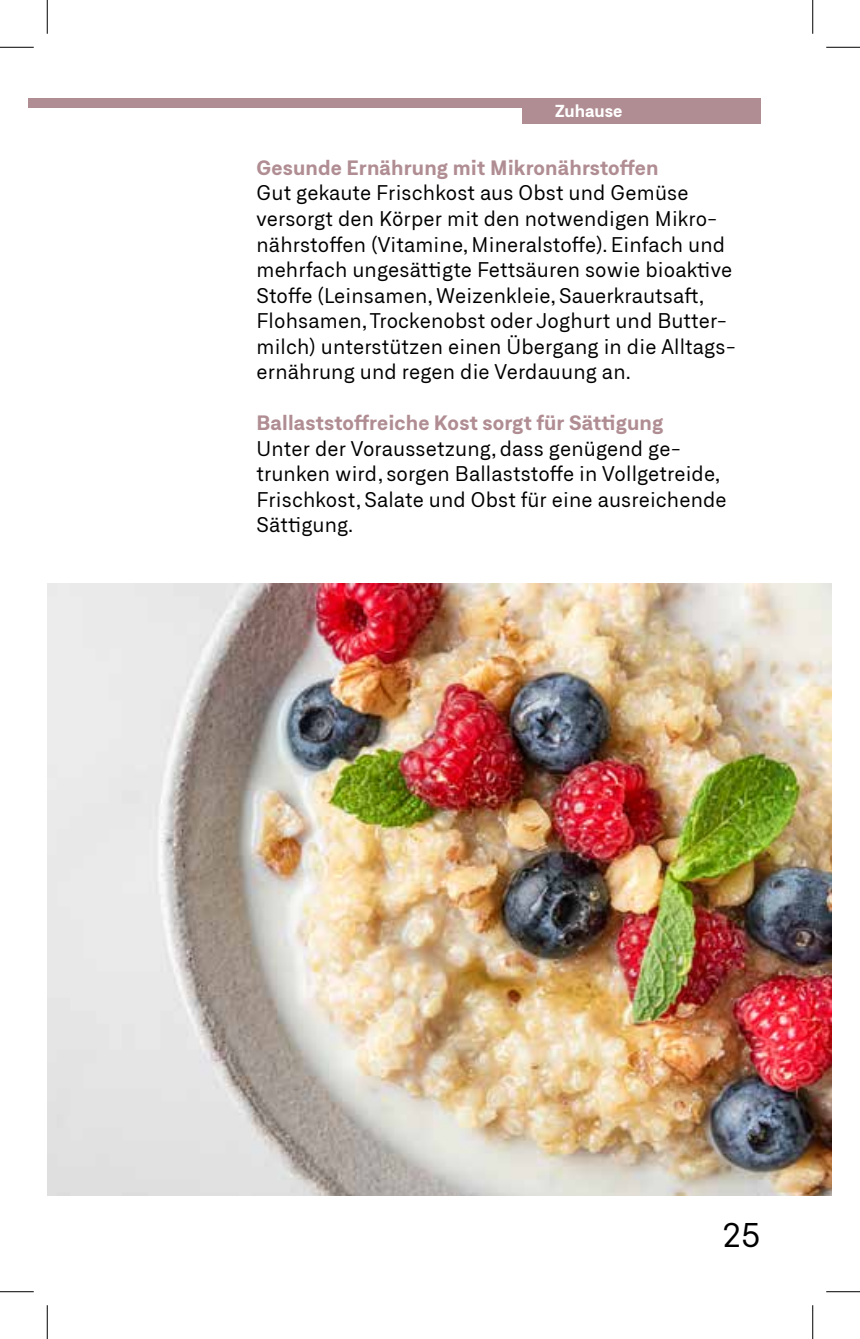
<style>
.page{position:relative;width:860px;height:1339px;background:#fff}
.page>*{position:absolute;margin:0;border:0;box-sizing:border-box;transform-origin:0 0}
.t1{font:32.62px "Neufile Grotesk";color:#000}
.t2{font:20.25px/25.4px "Neufile Grotesk";letter-spacing:.01em;color:#000}
.t3{font:700 20.25px "Neufile Grotesk";letter-spacing:.01em;color:#b08d93}
.t4{font:700 16.88px "Neufile Grotesk";color:#fff}
</style>
<div class="page">
<div style="left:522px;top:98px;width:239px;height:26px;background:#b08d93"></div>
<div style="left:28px;top:98px;width:494px;height:10px;background:#b08d93"></div>
<img style="left:47px;top:583px;width:785px;height:612px">
<hr style="left:0;top:47px;width:34px;height:1px;background:#000">
<hr style="left:826px;top:47px;width:34px;height:1px;background:#000">
<hr style="left:0;top:1291px;width:34px;height:1px;background:#000">
<hr style="left:826px;top:1291px;width:34px;height:1px;background:#000">
<hr style="left:47px;top:0;width:1px;height:34px;background:#000">
<hr style="left:47px;top:1304px;width:1px;height:34px;background:#000">
<hr style="left:812px;top:0;width:1px;height:34px;background:#000">
<hr style="left:812px;top:1304px;width:1px;height:34px;background:#000">
<p class="t4" style="left:555px;top:99px;width:69px">Zuhause</p>
<p class="t3" style="left:256px;top:154px;width:404px">Gesunde Ernährung mit Mikronährstoffen</p>
<p class="t2" style="left:256px;top:180px;width:481px">Gut gekaute Frischkost aus Obst und Gemüse versorgt den Körper mit den notwendigen Mikro&shy;nährstoffen (Vitamine, Mineralstoffe). Einfach und mehrfach ungesättigte Fettsäuren sowie bioaktive Stoffe (Leinsamen, Weizenkleie, Sauerkrautsaft, Flohsamen, Trockenobst oder Joghurt und Butter&shy;milch) unterstützen einen Übergang in die Alltags&shy;ernährung und regen die Verdauung an.</p>
<p class="t3" style="left:256px;top:409px;width:408px">Ballaststoffreiche Kost sorgt für Sättigung</p>
<p class="t2" style="left:256px;top:435px;width:472px">Unter der Voraussetzung, dass genügend ge&shy;trunken wird, sorgen Ballaststoffe in Vollgetreide, Frischkost, Salate und Obst für eine ausreichende Sättigung.</p>
<h1 class="t1" style="left:722px;top:1214px;width:41px">25</h1>
</div>
